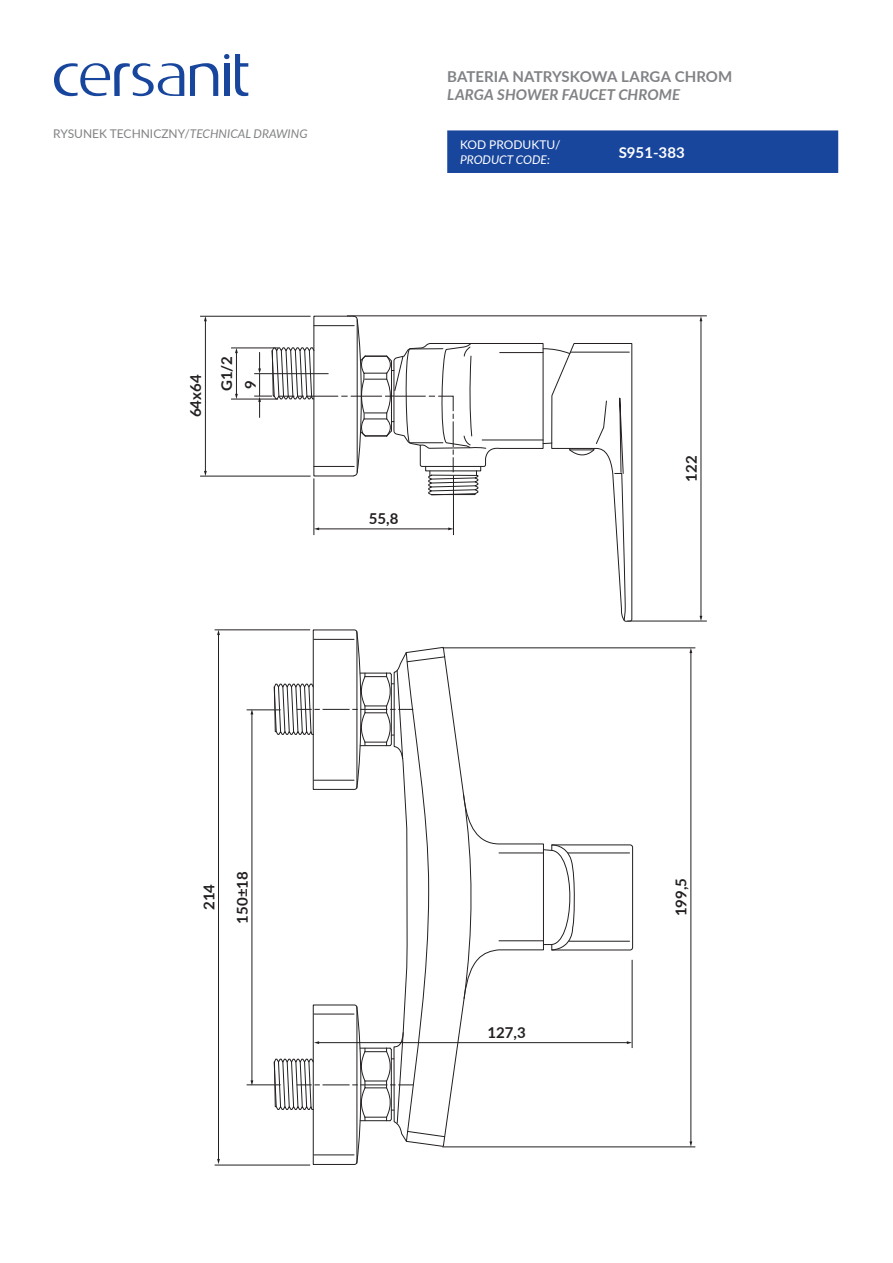
<style>
.page{position:relative;width:893px;height:1263px;background:#fff}
.page>*{position:absolute;margin:0;border:0;box-sizing:border-box;transform-origin:0 0}
.t1{font:700 15px/31px "Lato";color:#231f20}
.t2{font:700 15px "Lato";color:#808285}
.t3{font:italic 700 15px "Lato";letter-spacing:.005em;color:#808285}
.t4{font:700 15px "Lato";color:#fff}
.t5{font:12px "Lato";color:#808285}
.t6{font:12px "Lato";color:#fff}
.t7{font:italic 12px "Lato";color:#fff}
.s1{font-style:italic}
</style>
<div class="page">
<div style="left:447px;top:130px;width:391px;height:43px;background:#18469d"></div>
<svg style="left:190px;top:63px;width:28px;height:33px"></svg>
<svg style="left:235px;top:54px;width:13px;height:42px"></svg>
<svg style="left:54px;top:63px;width:130px;height:33px"></svg>
<div style="left:224px;top:63px;width:5px;height:33px;background:#18469d"></div>
<svg style="left:224px;top:54px;width:5px;height:5px"></svg>
<div style="left:619px;top:145px;width:66px;height:12px;background:#18469d"></div>
<svg style="left:445px;top:647px;width:99px;height:491px"></svg>
<hr style="left:499px;top:853px;width:44px;height:1px;background:#231f20">
<hr style="left:499px;top:940px;width:44px;height:1px;background:#231f20">
<svg style="left:543px;top:844px;width:90px;height:107px"></svg>
<svg style="left:463px;top:794px;width:11px;height:205px"></svg>
<hr style="left:200px;top:316px;width:111px;height:1px;background:#231f20">
<hr style="left:200px;top:476px;width:111px;height:1px;background:#231f20">
<hr style="left:231px;top:399px;width:47px;height:1px;background:#231f20">
<hr style="left:231px;top:348px;width:47px;height:1px;background:#231f20">
<hr style="left:205px;top:320px;width:1px;height:152px;background:#231f20">
<svg style="left:204px;top:316px;width:3px;height:5px"></svg>
<svg style="left:204px;top:471px;width:3px;height:5px"></svg>
<hr style="left:236px;top:352px;width:1px;height:43px;background:#231f20">
<svg style="left:235px;top:348px;width:3px;height:5px"></svg>
<svg style="left:235px;top:394px;width:3px;height:5px"></svg>
<svg style="left:254px;top:316px;width:378px;height:306px"></svg>
<hr style="left:627px;top:621px;width:80px;height:1px;background:#231f20">
<hr style="left:347px;top:316px;width:360px;height:1px;background:#231f20">
<hr style="left:701px;top:320px;width:1px;height:297px;background:#231f20">
<hr style="left:691px;top:652px;width:1px;height:490px;background:#231f20">
<svg style="left:689px;top:1141px;width:3px;height:5px"></svg>
<hr style="left:215px;top:630px;width:95px;height:1px;background:#231f20">
<hr style="left:215px;top:1165px;width:95px;height:1px;background:#231f20">
<hr style="left:247px;top:710px;width:34px;height:1px;background:#231f20">
<hr style="left:247px;top:1084px;width:34px;height:1px;background:#231f20">
<hr style="left:218px;top:634px;width:1px;height:526px;background:#231f20">
<svg style="left:217px;top:630px;width:3px;height:5px"></svg>
<hr style="left:252px;top:713px;width:1px;height:368px;background:#231f20">
<hr style="left:442px;top:648px;width:253px;height:1px;background:#231f20">
<hr style="left:442px;top:1146px;width:253px;height:1px;background:#231f20">
<hr style="left:318px;top:1042px;width:310px;height:1px;background:#231f20">
<svg style="left:627px;top:1041px;width:5px;height:3px"></svg>
<svg style="left:274px;top:629px;width:171px;height:536px"></svg>
<hr style="left:632px;top:960px;width:1px;height:88px;background:#231f20">
<p class="t5" style="left:53px;top:126px;width:256px">RYSUNEK TECHNICZNY/<span class="s1">TECHNICAL DRAWING</span></p>
<p class="t2" style="left:447px;top:65px;width:287px">BATERIA NATRYSKOWA LARGA CHROM</p>
<p class="t3" style="left:447px;top:83px;width:235px">LARGA SHOWER FAUCET CHROME</p>
<p class="t6" style="left:460px;top:136px;width:102px">KOD PRODUKTU/</p>
<p class="t7" style="left:460px;top:151px;width:92px">PRODUCT CODE:</p>
<p class="t4" style="left:619px;top:141px;width:68px">S951-383</p>
<p class="t1" style="left:180px;top:391px;width:37px;text-indent:-26px;rotate:-90deg">64x64<br>G1/2</p>
<p class="t1" style="left:234px;top:389px;width:10px;rotate:-90deg">9</p>
<p class="t1" style="left:369px;top:502px;width:31px">55,8</p>
<p class="t1" style="left:675px;top:482px;width:28px;rotate:-90deg">122</p>
<p class="t1" style="left:193px;top:910px;width:28px;rotate:-90deg">214</p>
<p class="t1" style="left:226px;top:923px;width:54px;rotate:-90deg">150±18</p>
<p class="t1" style="left:487px;top:1017px;width:40px">127,3</p>
<p class="t1" style="left:665px;top:916px;width:40px;rotate:-90deg">199,5</p>
</div>
